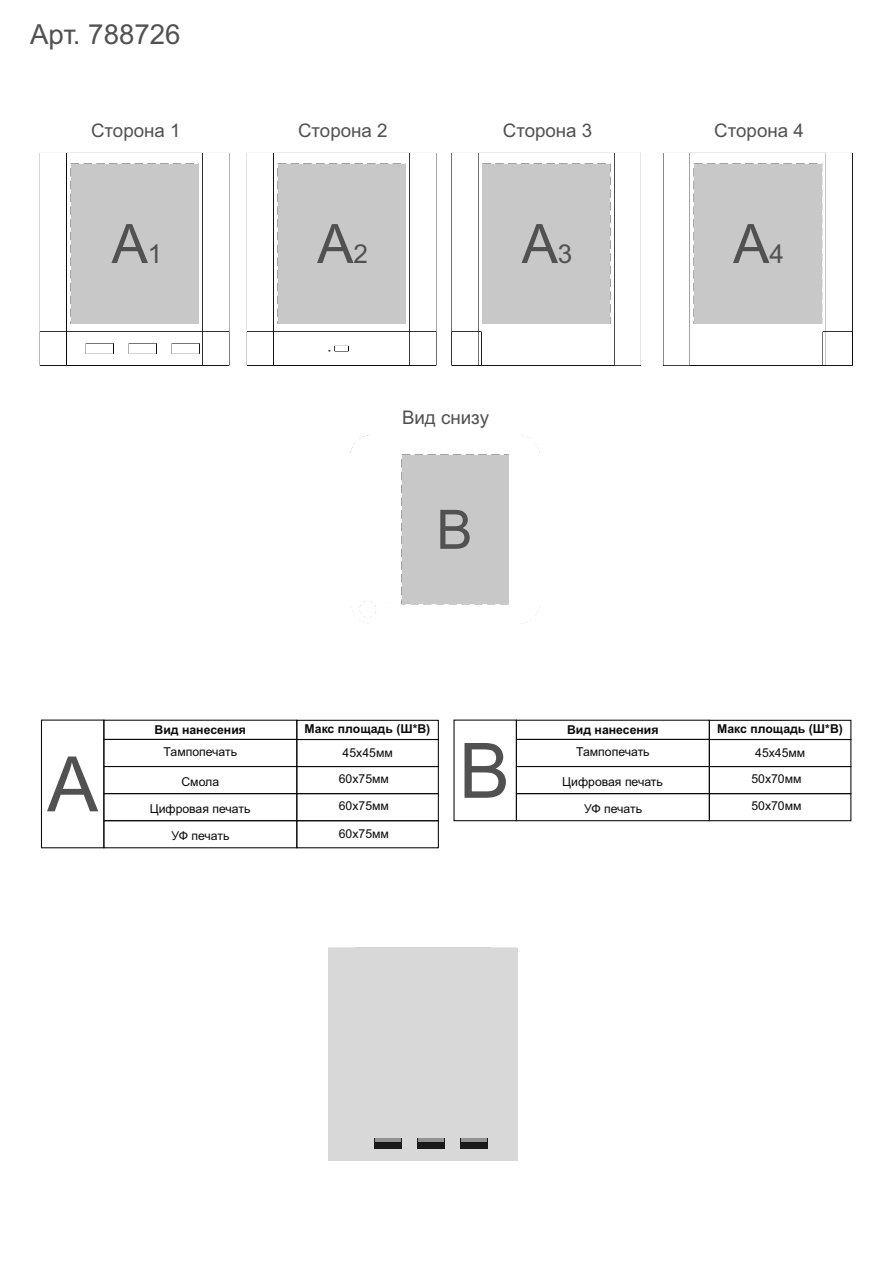
<style>
.page{position:relative;width:893px;height:1263px;background:#fff}
.page>*{position:absolute;margin:0;border:0;box-sizing:border-box;transform-origin:0 0}
.t1{font:76.5px "Arial";color:#515151}
.t2{font:54.38px "Arial";color:#515151}
.t3{font:27.6px "Arial";color:#515151}
.t4{font:18.75px "Arial";color:#515151}
.t5{font:12.23px "Arial";color:#0a0a0a}
.t6{font:700 12.23px "Arial";color:#0a0a0a}
.s1{font-size:26.1px}
</style>
<div class="page">
<svg style="left:40px;top:153px;width:189px;height:213px"></svg>
<div style="left:71px;top:164px;width:127px;height:159px;background:#c8c8c8"></div>
<svg style="left:247px;top:153px;width:189px;height:213px"></svg>
<div style="left:278px;top:164px;width:127px;height:159px;background:#c8c8c8"></div>
<svg style="left:452px;top:153px;width:189px;height:213px"></svg>
<div style="left:482px;top:164px;width:128px;height:159px;background:#c8c8c8"></div>
<svg style="left:663px;top:153px;width:189px;height:213px"></svg>
<div style="left:694px;top:164px;width:128px;height:159px;background:#c8c8c8"></div>
<svg style="left:350px;top:435px;width:190px;height:189px"></svg>
<div style="left:402px;top:455px;width:106px;height:149px;background:#c8c8c8"></div>
<div style="left:103px;top:739px;width:194px;height:28px;border:1px solid #0a0a0a"></div>
<div style="left:296px;top:720px;width:143px;height:20px;border:1px solid #0a0a0a"></div>
<div style="left:296px;top:739px;width:143px;height:28px;border:1px solid #0a0a0a"></div>
<div style="left:41px;top:719px;width:63px;height:129px;border:1px solid #0a0a0a"></div>
<div style="left:103px;top:766px;width:194px;height:28px;border:1px solid #0a0a0a"></div>
<div style="left:296px;top:766px;width:143px;height:28px;border:1px solid #0a0a0a"></div>
<div style="left:103px;top:793px;width:194px;height:28px;border:1px solid #0a0a0a"></div>
<div style="left:296px;top:793px;width:143px;height:28px;border:1px solid #0a0a0a"></div>
<div style="left:103px;top:820px;width:194px;height:28px;border:1px solid #0a0a0a"></div>
<div style="left:296px;top:820px;width:143px;height:28px;border:1px solid #0a0a0a"></div>
<div style="left:516px;top:739px;width:194px;height:28px;border:1px solid #0a0a0a"></div>
<div style="left:709px;top:720px;width:142px;height:20px;border:1px solid #0a0a0a"></div>
<div style="left:709px;top:739px;width:142px;height:28px;border:1px solid #0a0a0a"></div>
<div style="left:453px;top:719px;width:64px;height:102px;border:1px solid #0a0a0a"></div>
<div style="left:516px;top:766px;width:194px;height:28px;border:1px solid #0a0a0a"></div>
<div style="left:709px;top:766px;width:142px;height:28px;border:1px solid #0a0a0a"></div>
<div style="left:516px;top:793px;width:194px;height:28px;border:1px solid #0a0a0a"></div>
<div style="left:709px;top:793px;width:142px;height:28px;border:1px solid #0a0a0a"></div>
<div style="left:328px;top:948px;width:189px;height:212px;background:#d8d8d8"></div>
<hr style="left:461px;top:1138px;width:26px;height:4px;background:#929292">
<h3 class="t3" style="left:30px;top:23px;width:152px">Арт. 788726</h3>
<h3 class="t4" style="left:91px;top:123px;width:91px">Сторона 1</h3>
<h3 class="t4" style="left:298px;top:123px;width:91px">Сторона 2</h3>
<h3 class="t4" style="left:503px;top:123px;width:91px">Сторона 3</h3>
<h3 class="t4" style="left:714px;top:123px;width:91px">Сторона 4</h3>
<h2 class="t2" style="left:112px;top:223px;width:52px">А<span class="s1">1</span></h2>
<h2 class="t2" style="left:317px;top:223px;width:52px">А<span class="s1">2</span></h2>
<h2 class="t2" style="left:522px;top:223px;width:52px">А<span class="s1">3</span></h2>
<h2 class="t2" style="left:733px;top:223px;width:52px">А<span class="s1">4</span></h2>
<h3 class="t4" style="left:402px;top:410px;width:89px">Вид снизу</h3>
<h2 class="t2" style="left:436px;top:509px;width:38px">B</h2>
<h1 class="t1" style="left:47px;top:756px;width:53px">А</h1>
<p class="t6" style="left:155px;top:725px;width:93px">Вид нанесения</p>
<p class="t6" style="left:305px;top:724px;width:127px">Макс площадь (Ш*В)</p>
<p class="t5" style="left:164px;top:747px;width:75px">Тампопечать</p>
<p class="t5" style="left:343px;top:748px;width:52px">45х45мм</p>
<p class="t5" style="left:181px;top:777px;width:39px">Смола</p>
<p class="t5" style="left:339px;top:774px;width:52px">60х75мм</p>
<p class="t5" style="left:150px;top:804px;width:102px">Цифровая печать</p>
<p class="t5" style="left:339px;top:801px;width:52px">60х75мм</p>
<p class="t5" style="left:171px;top:831px;width:59px">УФ печать</p>
<p class="t5" style="left:339px;top:829px;width:52px">60х75мм</p>
<h1 class="t1" style="left:459px;top:742px;width:53px">B</h1>
<p class="t6" style="left:567px;top:725px;width:93px">Вид нанесения</p>
<p class="t6" style="left:717px;top:724px;width:127px">Макс площадь (Ш*В)</p>
<p class="t5" style="left:576px;top:747px;width:75px">Тампопечать</p>
<p class="t5" style="left:755px;top:748px;width:52px">45х45мм</p>
<p class="t5" style="left:562px;top:777px;width:102px">Цифровая печать</p>
<p class="t5" style="left:751px;top:774px;width:52px">50х70мм</p>
<p class="t5" style="left:584px;top:804px;width:59px">УФ печать</p>
<p class="t5" style="left:751px;top:801px;width:52px">50х70мм</p>
</div>
